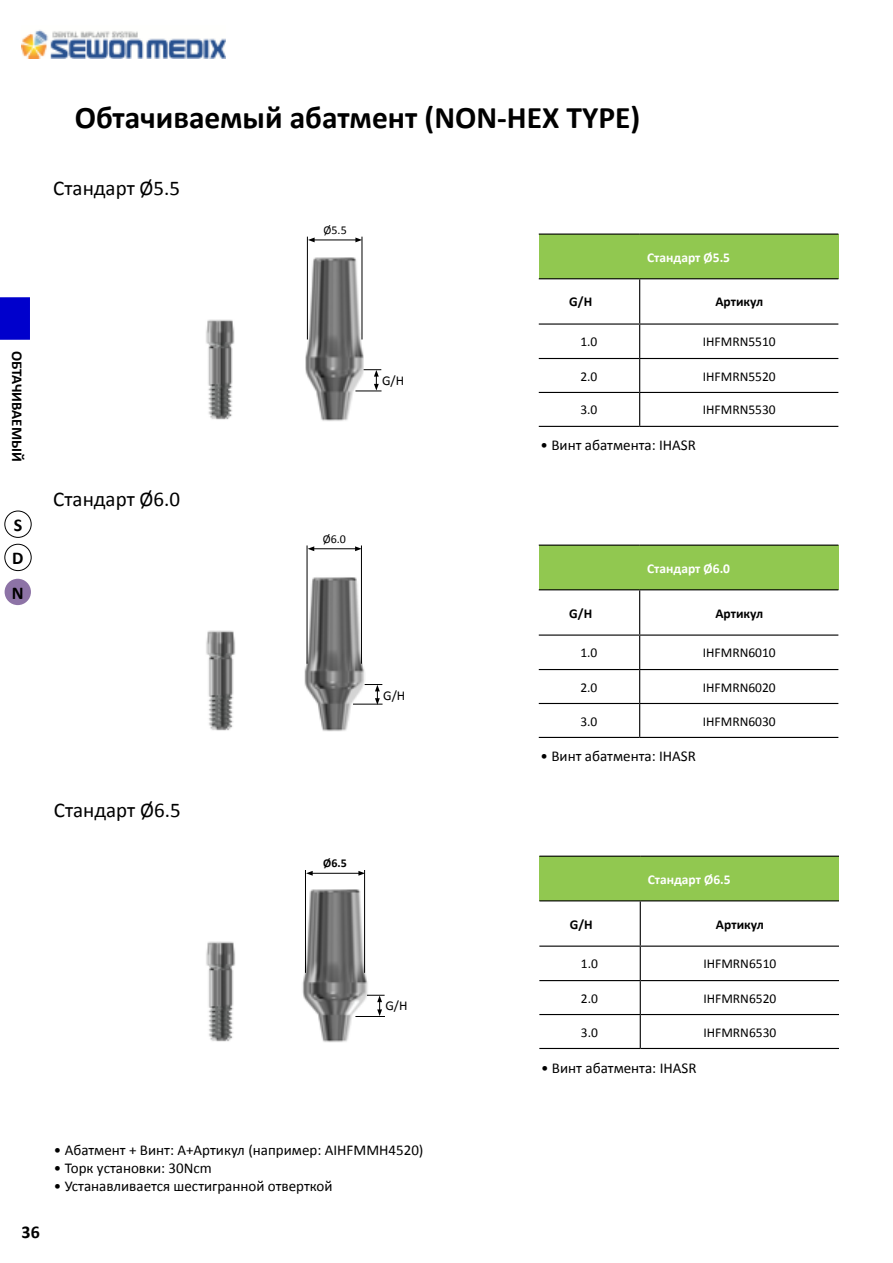
<style>
.page{position:relative;width:893px;height:1263px;background:#fff}
.page>*{position:absolute;margin:0;border:0;box-sizing:border-box;transform-origin:0 0}
.t1{font:700 31.5px "Calibri";color:#000}
.t2{font:21px "Calibri";color:#000}
.t3{font:700 18px/33.2px "Calibri";color:#000}
.t4{font:15px "Calibri";color:#000}
.t5{font:700 15px "Calibri";color:#000}
.t6{font:13.5px "Calibri";color:#000}
.t7{font:700 13.5px "Calibri";color:#fff}
.t8{font:700 13.5px "Calibri";color:#000}
.t9{font:12px "Calibri";color:#000}
.t10{font:700 12px "Calibri";color:#000}
</style>
<div class="page">
<img style="left:22px;top:30px;width:204px;height:28px">
<img style="left:302px;top:885px;width:67px;height:158px">
<img style="left:206px;top:941px;width:29px;height:101px">
<img style="left:304px;top:574px;width:61px;height:158px">
<img style="left:206px;top:630px;width:29px;height:101px">
<img style="left:305px;top:253px;width:59px;height:168px">
<img style="left:206px;top:319px;width:29px;height:101px">
<div style="left:539px;top:856px;width:300px;height:45px;background:#91c850"></div>
<hr style="left:539px;top:856px;width:101px;height:1px;background:#000">
<hr style="left:640px;top:856px;width:199px;height:1px;background:#000">
<hr style="left:539px;top:900px;width:101px;height:1px;background:#000">
<hr style="left:640px;top:900px;width:199px;height:1px;background:#000">
<hr style="left:640px;top:901px;width:1px;height:44px;background:#000">
<hr style="left:539px;top:945px;width:101px;height:2px;background:#000">
<hr style="left:640px;top:945px;width:199px;height:2px;background:#000">
<hr style="left:640px;top:947px;width:1px;height:33px;background:#000">
<hr style="left:539px;top:980px;width:101px;height:1px;background:#000">
<hr style="left:640px;top:980px;width:199px;height:1px;background:#000">
<hr style="left:640px;top:981px;width:1px;height:33px;background:#000">
<hr style="left:539px;top:1014px;width:101px;height:1px;background:#000">
<hr style="left:640px;top:1014px;width:199px;height:1px;background:#000">
<hr style="left:640px;top:1015px;width:1px;height:33px;background:#000">
<hr style="left:539px;top:1048px;width:101px;height:1px;background:#000">
<hr style="left:640px;top:1048px;width:199px;height:1px;background:#000">
<div style="left:539px;top:545px;width:299px;height:45px;background:#91c850"></div>
<hr style="left:539px;top:545px;width:101px;height:1px;background:#000">
<hr style="left:640px;top:545px;width:198px;height:1px;background:#000">
<hr style="left:539px;top:589px;width:101px;height:1px;background:#000">
<hr style="left:640px;top:589px;width:198px;height:1px;background:#000">
<hr style="left:639px;top:590px;width:1px;height:44px;background:#000">
<hr style="left:539px;top:634px;width:101px;height:2px;background:#000">
<hr style="left:640px;top:634px;width:198px;height:2px;background:#000">
<hr style="left:639px;top:636px;width:1px;height:33px;background:#000">
<hr style="left:539px;top:669px;width:101px;height:1px;background:#000">
<hr style="left:640px;top:669px;width:198px;height:1px;background:#000">
<hr style="left:639px;top:670px;width:1px;height:33px;background:#000">
<hr style="left:539px;top:703px;width:101px;height:1px;background:#000">
<hr style="left:640px;top:703px;width:198px;height:1px;background:#000">
<hr style="left:639px;top:704px;width:1px;height:33px;background:#000">
<hr style="left:539px;top:737px;width:101px;height:1px;background:#000">
<hr style="left:640px;top:737px;width:198px;height:1px;background:#000">
<div style="left:539px;top:234px;width:299px;height:45px;background:#91c850"></div>
<hr style="left:539px;top:234px;width:101px;height:1px;background:#000">
<hr style="left:640px;top:234px;width:198px;height:1px;background:#000">
<hr style="left:539px;top:278px;width:101px;height:1px;background:#000">
<hr style="left:640px;top:278px;width:198px;height:1px;background:#000">
<hr style="left:639px;top:279px;width:1px;height:44px;background:#000">
<hr style="left:539px;top:323px;width:101px;height:2px;background:#000">
<hr style="left:640px;top:323px;width:198px;height:2px;background:#000">
<hr style="left:639px;top:325px;width:1px;height:33px;background:#000">
<hr style="left:539px;top:358px;width:101px;height:1px;background:#000">
<hr style="left:640px;top:358px;width:198px;height:1px;background:#000">
<hr style="left:639px;top:359px;width:1px;height:33px;background:#000">
<hr style="left:539px;top:392px;width:101px;height:1px;background:#000">
<hr style="left:640px;top:392px;width:198px;height:1px;background:#000">
<hr style="left:639px;top:393px;width:1px;height:33px;background:#000">
<hr style="left:539px;top:426px;width:101px;height:1px;background:#000">
<hr style="left:640px;top:426px;width:198px;height:1px;background:#000">
<hr style="left:307px;top:237px;width:1px;height:102px;background:#000">
<hr style="left:362px;top:237px;width:1px;height:102px;background:#000">
<hr style="left:313px;top:240px;width:44px;height:1px;background:#000">
<svg style="left:308px;top:237px;width:7px;height:5px"></svg>
<svg style="left:355px;top:237px;width:7px;height:5px"></svg>
<svg style="left:355px;top:369px;width:27px;height:23px"></svg>
<hr style="left:307px;top:545px;width:1px;height:119px;background:#000">
<hr style="left:361px;top:545px;width:1px;height:119px;background:#000">
<hr style="left:313px;top:548px;width:44px;height:1px;background:#000">
<svg style="left:308px;top:546px;width:6px;height:5px"></svg>
<svg style="left:355px;top:546px;width:6px;height:5px"></svg>
<svg style="left:365px;top:684px;width:17px;height:20px"></svg>
<hr style="left:353px;top:704px;width:30px;height:1px;background:#000">
<hr style="left:305px;top:870px;width:1px;height:103px;background:#000">
<hr style="left:364px;top:870px;width:1px;height:103px;background:#000">
<hr style="left:311px;top:873px;width:49px;height:1px;background:#000">
<svg style="left:306px;top:871px;width:7px;height:5px"></svg>
<svg style="left:358px;top:871px;width:7px;height:5px"></svg>
<svg style="left:367px;top:995px;width:18px;height:21px"></svg>
<hr style="left:355px;top:1016px;width:30px;height:1px;background:#000">
<div style="left:0;top:297px;width:30px;height:43px;background:#00c"></div>
<div style="left:5px;top:579px;width:26px;height:26px;background:#8d73a6;border-radius:50%"></div>
<div style="left:4px;top:511px;width:28px;height:27px;border:1px solid #000;border-radius:50%"></div>
<div style="left:4px;top:544px;width:28px;height:27px;border:1px solid #000;border-radius:50%"></div>
<p class="t5" style="left:27px;top:351px;width:112px;rotate:90deg">ОБТАЧИВАЕМЫЙ</p>
<p class="t3" style="left:12px;top:508px;width:13px">S<br>D</p>
<p class="t3" style="left:12px;top:576px;width:13px">N</p>
<h1 class="t1" style="left:75px;top:97px;width:567px">Обтачиваемый абатмент (NON-HEX TYPE)</h1>
<h2 class="t2" style="left:53px;top:175px;width:128px">Стандарт Ø5.5</h2>
<h2 class="t2" style="left:53px;top:486px;width:128px">Стандарт Ø6.0</h2>
<h2 class="t2" style="left:54px;top:797px;width:128px">Стандарт Ø6.5</h2>
<p class="t9" style="left:324px;top:222px;width:25px">Ø5.5</p>
<p class="t6" style="left:382px;top:372px;width:24px">G/H</p>
<p class="t9" style="left:323px;top:531px;width:25px">Ø6.0</p>
<p class="t6" style="left:383px;top:686px;width:24px">G/H</p>
<p class="t10" style="left:323px;top:856px;width:25px">Ø6.5</p>
<p class="t6" style="left:385px;top:997px;width:24px">G/H</p>
<p class="t7" style="left:647px;top:248px;width:85px">Стандарт Ø5.5</p>
<p class="t8" style="left:569px;top:293px;width:24px">G/H</p>
<p class="t8" style="left:715px;top:293px;width:49px">Артикул</p>
<p class="t6" style="left:580px;top:333px;width:19px">1.0</p>
<p class="t6" style="left:703px;top:333px;width:74px">IHFMRN5510</p>
<p class="t6" style="left:580px;top:367px;width:19px">2.0</p>
<p class="t6" style="left:703px;top:367px;width:74px">IHFMRN5520</p>
<p class="t6" style="left:580px;top:401px;width:19px">3.0</p>
<p class="t6" style="left:703px;top:401px;width:74px">IHFMRN5530</p>
<p class="t4" style="left:541px;top:436px;width:157px">• Винт абатмента: IHASR</p>
<p class="t7" style="left:647px;top:559px;width:85px">Стандарт Ø6.0</p>
<p class="t8" style="left:569px;top:604px;width:24px">G/H</p>
<p class="t8" style="left:715px;top:604px;width:49px">Артикул</p>
<p class="t6" style="left:580px;top:644px;width:19px">1.0</p>
<p class="t6" style="left:703px;top:644px;width:74px">IHFMRN6010</p>
<p class="t6" style="left:580px;top:678px;width:19px">2.0</p>
<p class="t6" style="left:703px;top:678px;width:74px">IHFMRN6020</p>
<p class="t6" style="left:580px;top:712px;width:19px">3.0</p>
<p class="t6" style="left:703px;top:712px;width:74px">IHFMRN6030</p>
<p class="t4" style="left:541px;top:747px;width:157px">• Винт абатмента: IHASR</p>
<p class="t7" style="left:648px;top:870px;width:85px">Стандарт Ø6.5</p>
<p class="t8" style="left:570px;top:915px;width:24px">G/H</p>
<p class="t8" style="left:716px;top:915px;width:49px">Артикул</p>
<p class="t6" style="left:581px;top:955px;width:19px">1.0</p>
<p class="t6" style="left:703px;top:955px;width:74px">IHFMRN6510</p>
<p class="t6" style="left:581px;top:989px;width:19px">2.0</p>
<p class="t6" style="left:703px;top:989px;width:74px">IHFMRN6520</p>
<p class="t6" style="left:581px;top:1023px;width:19px">3.0</p>
<p class="t6" style="left:703px;top:1023px;width:74px">IHFMRN6530</p>
<p class="t4" style="left:541px;top:1058px;width:157px">• Винт абатмента: IHASR</p>
<p class="t3" style="left:22px;top:1215px;width:20px">36</p>
<p class="t4" style="left:54px;top:1140px;width:371px">• Абатмент + Винт: A+Артикул (например: AIHFMMH4520)</p>
<p class="t4" style="left:54px;top:1158px;width:159px">• Торк установки: 30Ncm</p>
<p class="t4" style="left:54px;top:1176px;width:280px">• Устанавливается шестигранной отверткой</p>
</div>
